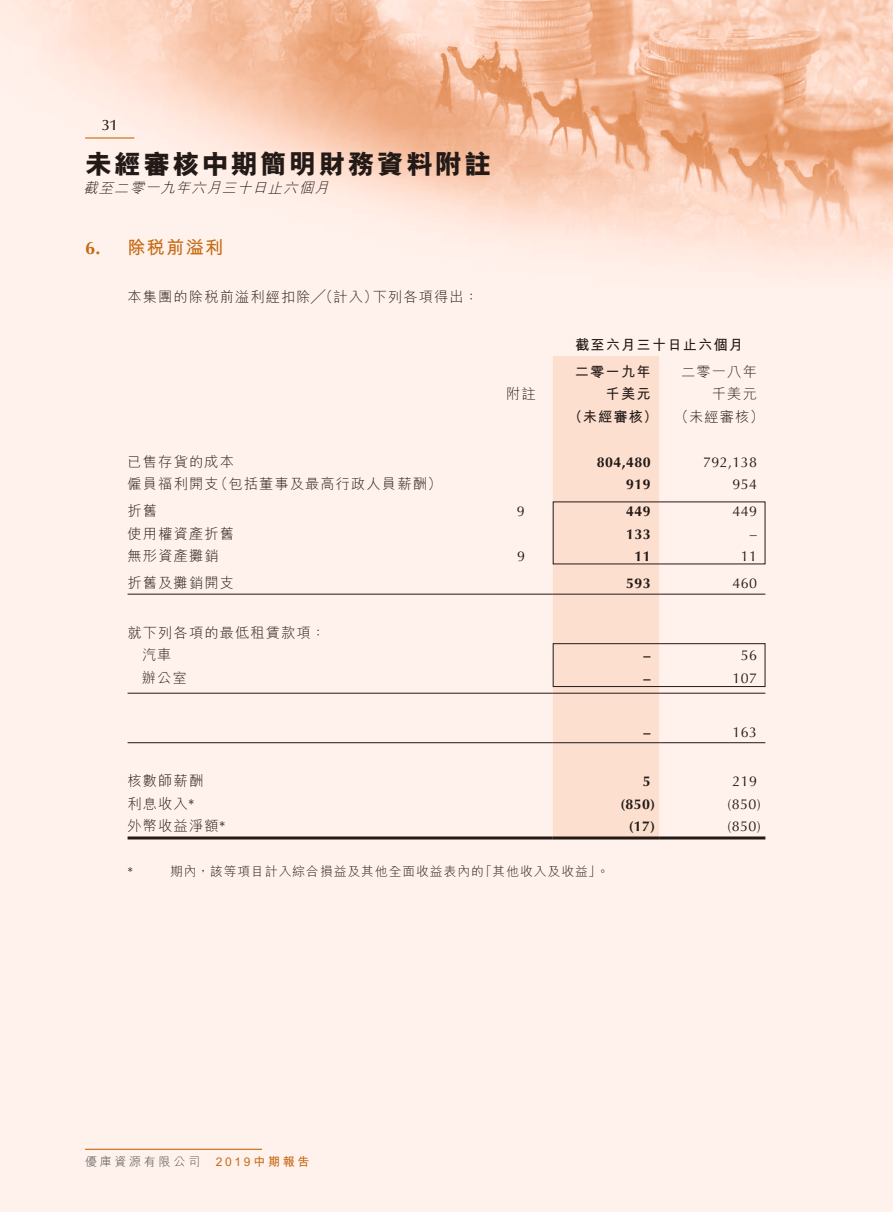
<style>
.page{position:relative;width:893px;height:1212px;background:#fff}
.page>*{position:absolute;margin:0;border:0;box-sizing:border-box;transform-origin:0 0}
.t1{font:800 27px "M Hei HK";letter-spacing:.08em;color:#231916}
.t2{font:700 18px "M Hei HK";letter-spacing:.08em;color:#c76a14}
.t3{font:700 18px "Optima LT Std";color:#c76a14}
.t4{font:500 15px "Optima LT Std";color:#231916}
.t5{font:300 14.25px "M Hei HK";letter-spacing:.08em;color:#231916}
.t6{font:14.25px "Optima LT Std";letter-spacing:.03em;color:#231916}
.t7{font:700 14.25px "Optima LT Std";letter-spacing:.03em;color:#231916}
.t8{font:700 14.25px "M Hei HK";letter-spacing:.08em;color:#231916}
.t9{font:italic 300 14.25px "M Hei HK";color:#231916}
.t10{font:300 12.75px "M Hei HK";letter-spacing:.08em;color:#231916}
.t11{font:12.75px "Optima LT Std";color:#231916}
.t12{font:700 12px "M Hei HK";letter-spacing:.23em;color:#c76a14}
.t13{font:300 12px "M Hei HK";letter-spacing:.23em;color:#4d4a4a}
.s1{font-weight:300}
.s2{font-family:"Optima LT Std";font-weight:400}
</style>
<div class="page">
<div style="left:0;top:0;width:892px;height:1212px;background:#fff2ec"></div>
<img style="left:6px;top:0;width:886px;height:268px">
<hr style="left:85px;top:1149px;width:177px;height:1px;background:#c76a14">
<hr style="left:85px;top:137px;width:49px;height:2px;background:#c76a14">
<div style="left:553px;top:356px;width:106px;height:480px;background:#fcdfcf"></div>
<hr style="left:128px;top:594px;width:361px;height:1px;background:#231916">
<hr style="left:489px;top:594px;width:64px;height:1px;background:#231916">
<hr style="left:553px;top:594px;width:106px;height:1px;background:#231916">
<hr style="left:659px;top:594px;width:106px;height:1px;background:#231916">
<div style="left:553px;top:643px;width:212px;height:44px;border:1px solid #231916"></div>
<hr style="left:128px;top:693px;width:361px;height:1px;background:#231916">
<hr style="left:489px;top:693px;width:64px;height:1px;background:#231916">
<hr style="left:553px;top:693px;width:106px;height:1px;background:#231916">
<hr style="left:659px;top:693px;width:106px;height:1px;background:#231916">
<hr style="left:128px;top:742px;width:361px;height:1px;background:#231916">
<hr style="left:489px;top:742px;width:64px;height:1px;background:#231916">
<hr style="left:553px;top:742px;width:106px;height:1px;background:#231916">
<hr style="left:659px;top:742px;width:106px;height:1px;background:#231916">
<hr style="left:128px;top:836px;width:361px;height:3px;background:#231916">
<hr style="left:489px;top:836px;width:64px;height:3px;background:#231916">
<hr style="left:553px;top:836px;width:106px;height:3px;background:#231916">
<hr style="left:659px;top:836px;width:106px;height:3px;background:#231916">
<p class="t4" style="left:102px;top:117px;width:17px">31</p>
<h1 class="t1" style="left:85px;top:146px;width:408px">未經審核中期簡明財務資料附註</h1>
<p class="t9" style="left:84px;top:177px;width:251px">截至二零一九年六月三十日止六個月</p>
<p class="t3" style="left:85px;top:238px;width:17px">6.</p>
<p class="t2" style="left:128px;top:234px;width:97px">除稅前溢利</p>
<p class="t5" style="left:128px;top:287px;width:252px">本集團的除稅前溢利經扣除╱（計入）</p>
<p class="t5" style="left:373px;top:287px;width:107px">下列各項得出：</p>
<p class="t8" style="left:575px;top:334px;width:169px">截至六月三十日止六個月</p>
<p class="t5" style="left:681px;top:361px;width:77px">二零一八年</p>
<p class="t8" style="left:575px;top:361px;width:77px">二零一九年</p>
<p class="t5" style="left:506px;top:384px;width:31px">附註</p>
<p class="t8" style="left:606px;top:383px;width:46px">千美元</p>
<p class="t5" style="left:712px;top:384px;width:46px">千美元</p>
<p class="t5" style="left:128px;top:451px;width:108px">已售存貨的成本</p>
<p class="t8" style="left:568px;top:406px;width:197px">（未經審核） <span class="s1">（未經審核(</span></p>
<p class="t6" style="left:703px;top:453px;width:55px">792,138</p>
<p class="t7" style="left:597px;top:453px;width:55px">804,480</p>
<p class="t5" style="left:214px;top:474px;width:229px">（包括董事及最高行政人員薪酬(</p>
<p class="t5" style="left:128px;top:474px;width:93px">僱員福利開支</p>
<p class="t7" style="left:626px;top:476px;width:26px">919</p>
<p class="t6" style="left:732px;top:476px;width:26px">954</p>
<p class="t5" style="left:128px;top:501px;width:31px">折舊</p>
<p class="t6" style="left:517px;top:503px;width:9px">9</p>
<p class="t7" style="left:626px;top:503px;width:26px">449</p>
<p class="t6" style="left:732px;top:503px;width:26px">449</p>
<p class="t5" style="left:128px;top:523px;width:108px">使用權資產折舊</p>
<p class="t7" style="left:626px;top:525px;width:26px">133</p>
<p class="t6" style="left:750px;top:526px;width:9px">–</p>
<p class="t5" style="left:128px;top:546px;width:93px">無形資產攤銷</p>
<p class="t6" style="left:517px;top:548px;width:9px">9</p>
<p class="t7" style="left:634px;top:548px;width:18px">11</p>
<p class="t6" style="left:741px;top:548px;width:18px">11</p>
<p class="t5" style="left:128px;top:573px;width:108px">折舊及攤銷開支</p>
<p class="t5" style="left:128px;top:622px;width:199px">就下列各項的最低租賃款項：</p>
<p class="t7" style="left:626px;top:575px;width:26px">593</p>
<p class="t6" style="left:732px;top:575px;width:26px">460</p>
<p class="t5" style="left:142px;top:645px;width:31px">汽車</p>
<p class="t7" style="left:643px;top:647px;width:9px">–</p>
<p class="t6" style="left:741px;top:647px;width:18px">56</p>
<p class="t5" style="left:142px;top:667px;width:46px">辦公室</p>
<p class="t7" style="left:643px;top:670px;width:9px">–</p>
<p class="t6" style="left:732px;top:670px;width:26px">107</p>
<p class="t7" style="left:643px;top:724px;width:9px">–</p>
<p class="t6" style="left:732px;top:724px;width:26px">163</p>
<p class="t5" style="left:128px;top:771px;width:77px">核數師薪酬</p>
<p class="t7" style="left:643px;top:773px;width:9px">5</p>
<p class="t6" style="left:732px;top:773px;width:26px">219</p>
<p class="t5" style="left:128px;top:793px;width:69px">利息收入<span class="s2">*</span></p>
<p class="t7" style="left:620px;top:796px;width:36px">)850(</p>
<p class="t6" style="left:728px;top:796px;width:35px">)850(</p>
<p class="t5" style="left:128px;top:816px;width:99px">外幣收益淨額<span class="s2">*</span></p>
<p class="t7" style="left:629px;top:818px;width:28px">)17(</p>
<p class="t6" style="left:728px;top:818px;width:35px">)850(</p>
<p class="t11" style="left:128px;top:865px;width:7px">*</p>
<p class="t10" style="left:170px;top:863px;width:315px">期內，該等項目計入綜合損益及其他全面收益表內的</p>
<p class="t10" style="left:480px;top:863px;width:123px">「其他收入及收益「</p>
<p class="t10" style="left:597px;top:863px;width:14px">。</p>
<p class="t13" style="left:85px;top:1153px;width:117px">優庫資源有限公司</p>
<p class="t12" style="left:216px;top:1153px;width:95px">2019中期報告</p>
</div>
